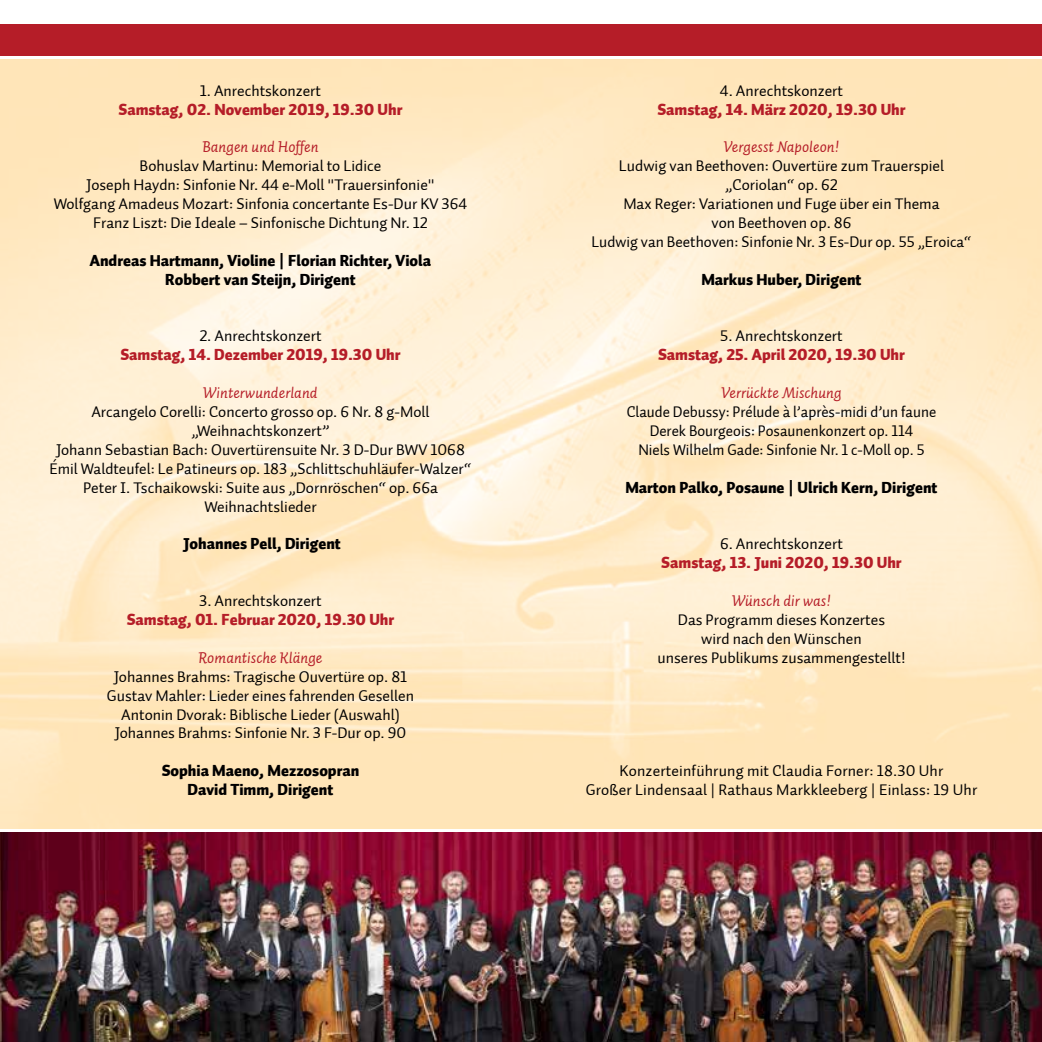
<style>
.page{position:relative;width:1042px;height:1042px;background:#fff}
.page>*{position:absolute;margin:0;border:0;box-sizing:border-box;transform-origin:0 0}
.t1{font:15.75px/18.9px "Auto 2 Regular LF";color:#000;text-align:center}
.t2{font:15.75px/18.9px "Auto 2 Black LF";color:#000;text-align:center}
.t3{font:15.75px "Auto 2 Black LF";color:#b51d28}
.t4{font:15.75px/18.9px "Auto 2 Regular LF";color:#000;text-align:center;scale:.96 1}
.t5{font:15.75px "Auto 2 Italic LF";color:#b51d28}
</style>
<div class="page">
<div style="left:0;top:25px;width:1042px;height:31px;background:#b51d28"></div>
<img style="left:0;top:832px;width:1042px;height:210px">
<p class="t1" style="left:200px;top:81px;width:123px">1. Anrechtskonzert</p>
<p class="t3" style="left:118px;top:99px;width:285px">Samstag, 02. November 2019, 19.30 Uhr</p>
<p class="t5" style="left:202px;top:137px;width:118px">Bangen und Hoffen</p>
<p class="t1" style="left:54px;top:157px;width:415px">Bohuslav Martinu: Memorial to Lidice<br>Joseph Haydn: Sinfonie Nr. 44 e-Moll "Trauersinfonie" Wolfgang Amadeus Mozart: Sinfonia concertante Es-Dur KV 364<br>Franz Liszt: Die Ideale – Sinfonische Dichtung Nr. 12</p>
<p class="t2" style="left:90px;top:251px;width:343px">Andreas Hartmann, Violine | Florian Richter, Viola<br>Robbert van Steijn, Dirigent</p>
<p class="t1" style="left:199px;top:327px;width:124px">2. Anrechtskonzert</p>
<p class="t3" style="left:120px;top:344px;width:282px">Samstag, 14. Dezember 2019, 19.30 Uhr</p>
<p class="t5" style="left:203px;top:383px;width:116px">Winterwunderland</p>
<p class="t1" style="left:49px;top:402px;width:423px">Arcangelo Corelli: Concerto grosso op. 6 Nr. 8 g-Moll „Weihnachtskonzert”<br>Johann Sebastian Bach: Ouvertürensuite Nr. 3 D-Dur BWV 1068<br>Émil Waldteufel: Le Patineurs op. 183 „Schlittschuhläufer-Walzer“ Peter I. Tschaikowski: Suite aus „Dornröschen“ op. 66a Weihnachtslieder</p>
<p class="t2" style="left:183px;top:535px;width:159px">Johannes Pell, Dirigent</p>
<p class="t1" style="left:199px;top:591px;width:124px">3. Anrechtskonzert</p>
<p class="t3" style="left:127px;top:609px;width:269px">Samstag, 01. Februar 2020, 19.30 Uhr</p>
<p class="t5" style="left:198px;top:647px;width:126px">Romantische Klänge</p>
<p class="t1" style="left:107px;top:667px;width:309px">Johannes Brahms: Tragische Ouvertüre op. 81<br>Gustav Mahler: Lieder eines fahrenden Gesellen Antonin Dvorak: Biblische Lieder (Auswahl)<br>Johannes Brahms: Sinfonie Nr. 3 F-Dur op. 90</p>
<p class="t2" style="left:162px;top:762px;width:199px">Sophia Maeno, Mezzosopran<br>David Timm, Dirigent</p>
<p class="t1" style="left:720px;top:81px;width:125px">4. Anrechtskonzert</p>
<p class="t3" style="left:657px;top:99px;width:250px">Samstag, 14. März 2020, 19.30 Uhr</p>
<p class="t5" style="left:724px;top:137px;width:117px">Vergesst Napoleon!</p>
<p class="t1" style="left:591px;top:157px;width:381px">Ludwig van Beethoven: Ouvertüre zum Trauerspiel „Coriolan“ op. 62<br>Max Reger: Variationen und Fuge über ein Thema<br>von Beethoven op. 86<br>Ludwig van Beethoven: Sinfonie Nr. 3 Es-Dur op. 55 „Eroica“</p>
<p class="t2" style="left:701px;top:270px;width:162px">Markus Huber, Dirigent</p>
<p class="t1" style="left:720px;top:327px;width:124px">5. Anrechtskonzert</p>
<p class="t3" style="left:658px;top:344px;width:248px">Samstag, 25. April 2020, 19.30 Uhr</p>
<p class="t5" style="left:721px;top:383px;width:122px">Verrückte Mischung</p>
<p class="t4" style="left:627px;top:402px;width:324px">Claude Debussy: Prélude à l’après-midi d’un faune<br>Derek Bourgeois: Posaunenkonzert op. 114<br>Niels Wilhelm Gade: Sinfonie Nr. 1 c-Moll op. 5</p>
<p class="t2" style="left:625px;top:478px;width:314px">Marton Palko, Posaune | Ulrich Kern, Dirigent</p>
<p class="t1" style="left:720px;top:535px;width:124px">6. Anrechtskonzert</p>
<p class="t3" style="left:661px;top:552px;width:242px">Samstag, 13. Juni 2020, 19.30 Uhr</p>
<p class="t5" style="left:732px;top:590px;width:100px">Wünsch dir was!</p>
<p class="t1" style="left:657px;top:610px;width:249px">Das Programm dieses Konzertes<br>wird nach den Wünschen<br>unseres Publikums zusammengestellt!</p>
<p class="t1" style="left:586px;top:762px;width:393px">Konzerteinführung mit Claudia Forner: 18.30 Uhr<br>Großer Lindensaal | Rathaus Markkleeberg | Einlass: 19 Uhr</p>
</div>
